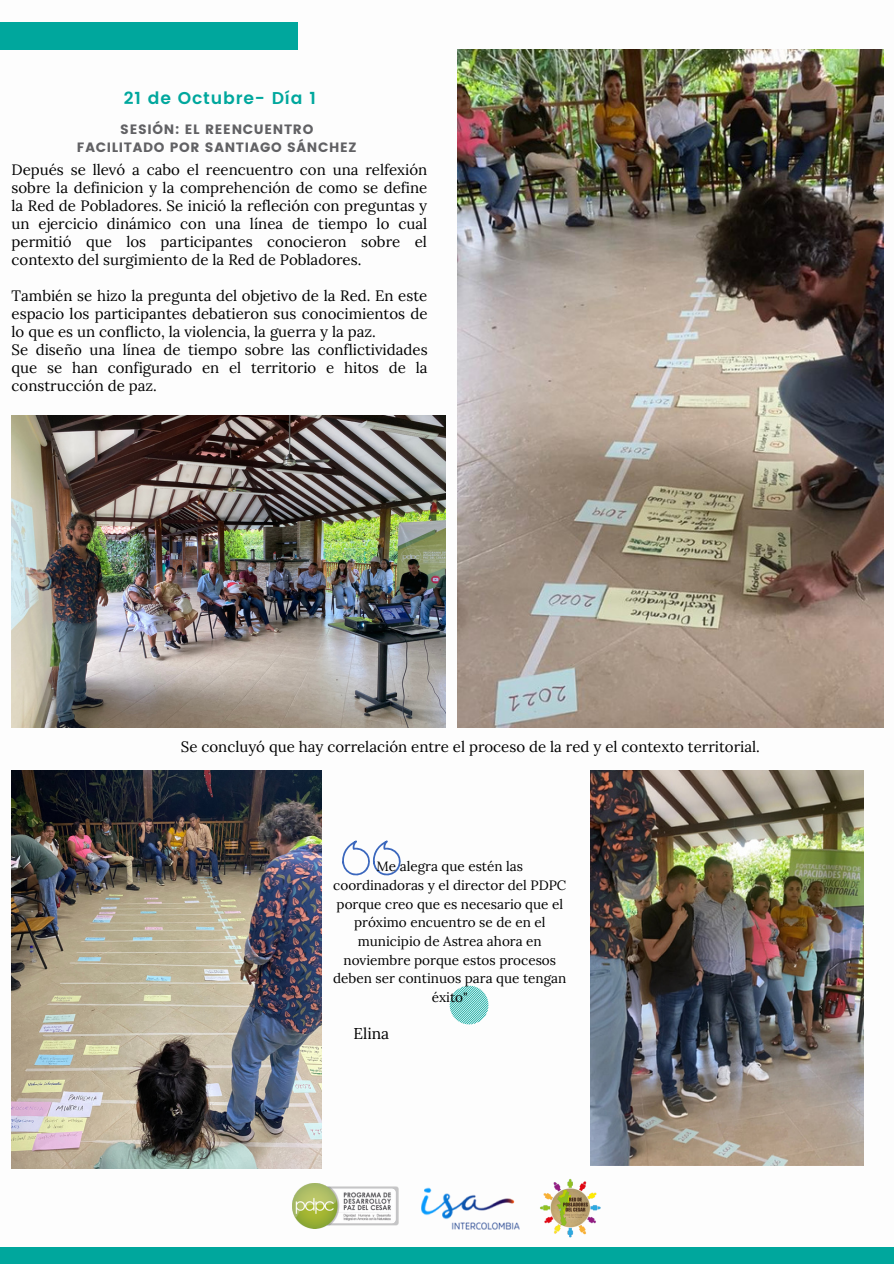
<style>
.page{position:relative;width:894px;height:1264px;background:#fff}
.page>*{position:absolute;margin:0;border:0;box-sizing:border-box;transform-origin:0 0}
.t1{font:600 17.1px "Poppins";letter-spacing:.05em;color:#00a79d}
.t2{font:15.6px "Lora";color:#000}
.t3{font:15px/18px "Lora";color:#000;text-align:justify}
.t4{font:13.5px/18.8px "Lora";color:#000;text-align:center}
.t5{font:13.5px "Poppins";letter-spacing:.05em;color:#616164}
</style>
<div class="page">
<svg style="left:449px;top:985px;width:39px;height:39px"></svg>
<svg style="left:342px;top:840px;width:58px;height:35px"></svg>
<div style="left:0;top:1247px;width:893px;height:16px;background:#00a79d"></div>
<div style="left:0;top:23px;width:298px;height:27px;background:#00a79d"></div>
<img style="left:421px;top:1187px;width:99px;height:43px">
<img style="left:293px;top:1183px;width:105px;height:45px">
<img style="left:540px;top:1178px;width:61px;height:60px">
<img style="left:457px;top:50px;width:426px;height:677px">
<img style="left:12px;top:770px;width:309px;height:398px">
<img style="left:12px;top:415px;width:433px;height:312px">
<img style="left:590px;top:770px;width:273px;height:395px">
<p class="t1" style="left:124px;top:88px;width:194px">21 de Octubre- Día 1</p>
<p class="t5" style="left:120px;top:121px;width:194px">SESIÓN: EL REENCUENTRO</p>
<p class="t5" style="left:77px;top:139px;width:281px">FACILITADO POR SANTIAGO SÁNCHEZ</p>
<p class="t3" style="left:12px;top:160px;width:417px">Depués se llevó a cabo el reencuentro con una relfexión sobre la definicion y la comprehención de como se define la Red de Pobladores. Se inició la refleción con preguntas y un ejercicio dinámico con una línea de tiempo lo cual permitió que los participantes conocieron sobre el contexto del surgimiento de la Red de Pobladores.</p>
<p class="t3" style="left:12px;top:286px;width:417px">También se hizo la pregunta del objetivo de la Red. En este espacio los participantes debatieron sus conocimientos de lo que es un conflicto, la violencia, la guerra y la paz.</p>
<p class="t3" style="left:12px;top:340px;width:417px">Se diseño una línea de tiempo sobre las conflictividades que se han configurado en el territorio e hitos de la construcción de paz.</p>
<p class="t3" style="left:181px;top:737px;width:580px">Se concluyó que hay correlación entre el proceso de la red y el contexto territorial.</p>
<p class="t4" style="left:333px;top:856px;width:235px">Me alegra que estén las coordinadoras y el director del PDPC porque creo que es necesario que el próximo encuentro se de en el municipio de Astrea ahora en noviembre porque estos procesos deben ser continuos para que tengan éxito"</p>
<p class="t2" style="left:353px;top:1022px;width:37px">Elina</p>
</div>
